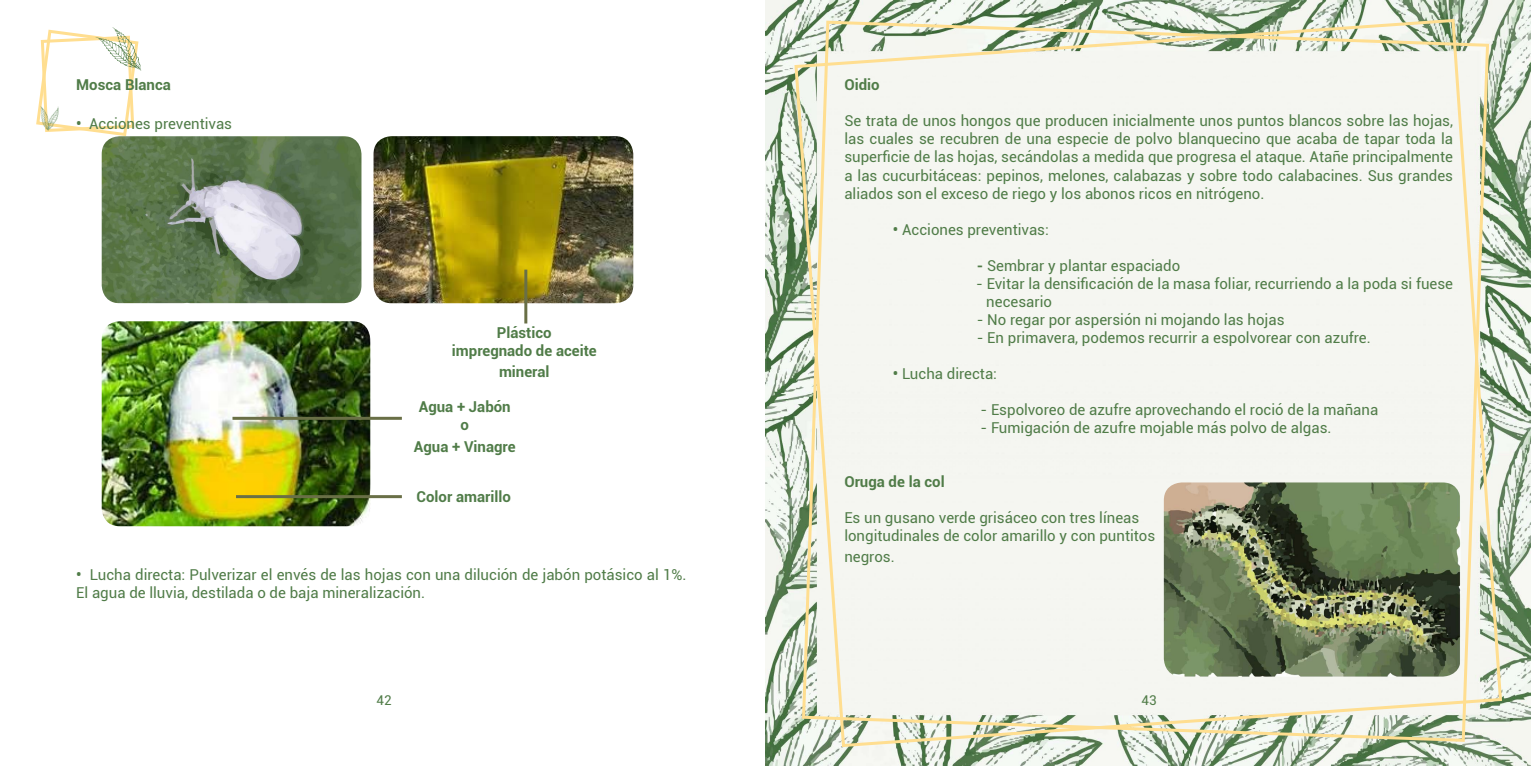
<style>
.page{position:relative;width:1531px;height:766px;background:#fff}
.page>*{position:absolute;margin:0;border:0;box-sizing:border-box;transform-origin:0 0}
.t1{font:15px/18px "Roboto";color:#507c48}
.t2{font:700 15px/18px "Roboto";color:#507c48;text-align:center}
.t3{font:13.5px "Roboto";color:#507c48}
.s1{font-weight:700}
</style>
<div class="page">
<img style="left:765px;top:0;width:766px;height:765px">
<svg style="left:793px;top:17px;width:710px;height:731px"></svg>
<svg style="left:800px;top:19px;width:690px;height:724px"></svg>
<img style="left:102px;top:136px;width:259px;height:167px">
<img style="left:373px;top:136px;width:260px;height:167px">
<img style="left:102px;top:321px;width:268px;height:205px">
<hr style="left:232px;top:416px;width:170px;height:3px;background:#696f46">
<hr style="left:236px;top:495px;width:166px;height:3px;background:#696f46">
<hr style="left:524px;top:269px;width:3px;height:54px;background:#696f46">
<img style="left:1164px;top:482px;width:296px;height:194px">
<svg style="left:36px;top:29px;width:106px;height:109px"></svg>
<p class="t2" style="left:76px;top:75px;width:96px">Mosca Blanca</p>
<p class="t1" style="left:76px;top:114px;width:157px"><span class="s1">•</span> Acciones preventivas</p>
<p class="t2" style="left:452px;top:323px;width:146px">Plástico<br>impregnado de aceite</p>
<p class="t2" style="left:499px;top:362px;width:52px">mineral</p>
<p class="t2" style="left:419px;top:397px;width:93px">Agua + Jabón o</p>
<p class="t2" style="left:414px;top:437px;width:103px">Agua + Vinagre</p>
<p class="t2" style="left:416px;top:487px;width:96px">Color amarillo</p>
<p class="t1" style="left:76px;top:564px;width:612px"><span class="s1">•</span> Lucha directa: Pulverizar el envés de las hojas con una dilución de jabón potásico al 1%.<br>El agua de lluvia, destilada o de baja mineralización.</p>
<p class="t2" style="left:844px;top:75px;width:37px">Oidio</p>
<p class="t1" style="left:844px;top:111px;width:610px;text-align:justify">Se trata de unos hongos que producen inicialmente unos puntos blancos sobre las hojas, las cuales se recubren de una especie de polvo blanquecino que acaba de tapar toda la superficie de las hojas, secándolas a medida que progresa el ataque. Atañe principalmente a las cucurbitáceas: pepinos, melones, calabazas y sobre todo calabacines. Sus grandes aliados son el exceso de riego y los abonos ricos en nitrógeno.</p>
<p class="t1" style="left:893px;top:219px;width:157px"><span class="s1">•</span> Acciones preventivas:</p>
<p class="t1" style="left:977px;top:255px;width:205px"><span class="s1">-</span> Sembrar y plantar espaciado</p>
<p class="t1" style="left:986px;top:273px;width:468px;text-indent:-10px">- Evitar la densificación de la masa foliar, recurriendo a la poda si fuese necesario</p>
<p class="t1" style="left:977px;top:309px;width:309px">- No regar por aspersión ni mojando las hojas</p>
<p class="t1" style="left:977px;top:327px;width:395px">- En primavera, podemos recurrir a espolvorear con azufre.</p>
<p class="t1" style="left:893px;top:363px;width:106px"><span class="s1">•</span> Lucha directa:</p>
<p class="t1" style="left:980px;top:399px;width:399px">- Espolvoreo de azufre aprovechando el roció de la mañana</p>
<p class="t1" style="left:980px;top:417px;width:352px">- Fumigación de azufre mojable más polvo de algas.</p>
<p class="t2" style="left:844px;top:471px;width:102px">Oruga de la col</p>
<p class="t1" style="left:844px;top:507px;width:312px">Es un gusano verde grisáceo con tres líneas longitudinales de color amarillo y con puntitos</p>
<p class="t1" style="left:844px;top:547px;width:52px">negros.</p>
<p class="t3" style="left:376px;top:691px;width:17px">42</p>
<p class="t3" style="left:1141px;top:691px;width:17px">43</p>
</div>
